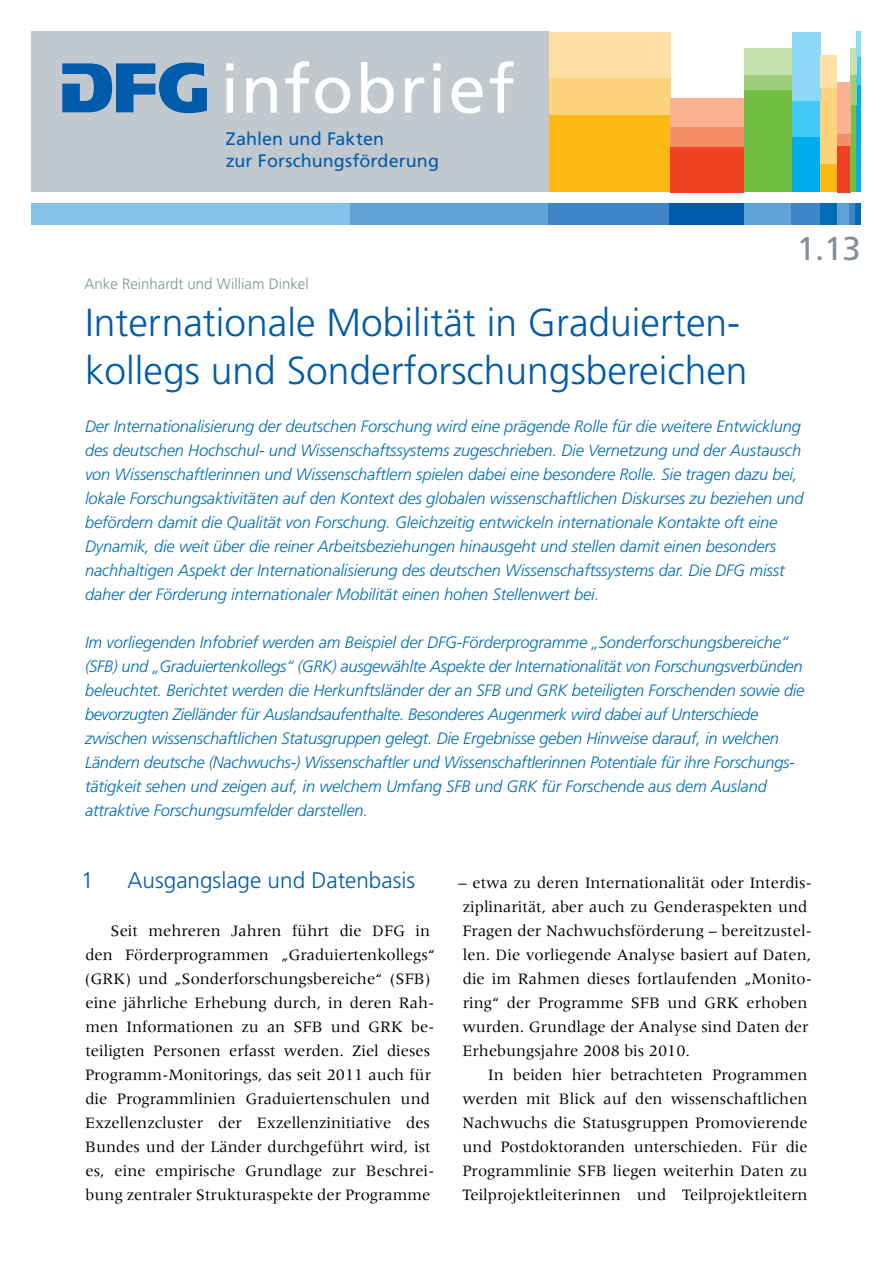
<style>
.page{position:relative;width:893px;height:1263px;background:#fff}
.page>*{position:absolute;margin:0;border:0;box-sizing:border-box;transform-origin:0 0}
.t1{font:67.5px "Frutiger LT Std";letter-spacing:.03em;color:#fff}
.t2{font:300 39px/48px "Frutiger LT Std";color:#005baa}
.t3{font:33px "Frutiger LT Std";color:#839097}
.t4{font:300 22.5px "Frutiger LT Std";color:#005baa}
.t5{font:18px/21.6px "Frutiger LT Std";letter-spacing:.005em;color:#005baa}
.t6{font:italic 300 16.5px/24px "Frutiger LT Std";letter-spacing:-.01em;color:#006eb7}
.t7{font:16.5px/24px "Meridien LT Std";color:#000}
.t8{font:300 15px "Frutiger LT Std";color:#839097}
</style>
<div class="page">
<div style="left:31px;top:32px;width:518px;height:160px;background:#c1c9cf"></div>
<div style="left:31px;top:203px;width:829px;height:21px;background:#84c2ea"></div>
<div style="left:855px;top:203px;width:5px;height:21px;background:#006eb7"></div>
<div style="left:820px;top:203px;width:17px;height:21px;background:#006eb7"></div>
<div style="left:669px;top:203px;width:75px;height:21px;background:#005baa"></div>
<div style="left:849px;top:203px;width:6px;height:21px;background:#3d85c6"></div>
<div style="left:791px;top:203px;width:29px;height:21px;background:#3d85c6"></div>
<div style="left:547px;top:203px;width:122px;height:21px;background:#3d85c6"></div>
<div style="left:837px;top:203px;width:12px;height:21px;background:#61a2d7"></div>
<div style="left:744px;top:203px;width:47px;height:21px;background:#61a2d7"></div>
<div style="left:350px;top:203px;width:197px;height:21px;background:#61a2d7"></div>
<svg style="left:62px;top:63px;width:145px;height:50px"></svg>
<div style="left:549px;top:109px;width:121px;height:83px;background:#fdb913"></div>
<div style="left:670px;top:146px;width:74px;height:46px;background:#ef4123"></div>
<div style="left:744px;top:86px;width:48px;height:106px;background:#72bf44"></div>
<div style="left:792px;top:134px;width:28px;height:58px;background:#00aeef"></div>
<div style="left:820px;top:163px;width:17px;height:29px;background:#fdb913"></div>
<div style="left:837px;top:144px;width:13px;height:48px;background:#ef4123"></div>
<div style="left:850px;top:104px;width:6px;height:88px;background:#72bf44"></div>
<hr style="left:856px;top:76px;width:4px;height:116px;background:#00aeef">
<div style="left:549px;top:77px;width:121px;height:38px;background:#ffd27c"></div>
<div style="left:670px;top:126px;width:74px;height:21px;background:#f68f69"></div>
<div style="left:744px;top:65px;width:48px;height:25px;background:#9cce78"></div>
<div style="left:792px;top:72px;width:28px;height:64px;background:#44c8f5"></div>
<div style="left:820px;top:86px;width:17px;height:78px;background:#ffd27c"></div>
<div style="left:837px;top:128px;width:13px;height:18px;background:#f68f69"></div>
<div style="left:850px;top:72px;width:6px;height:32px;background:#9cce78"></div>
<svg style="left:856px;top:57px;width:4px;height:28px"></svg>
<div style="left:549px;top:32px;width:121px;height:46px;background:#ffdfa4"></div>
<div style="left:670px;top:98px;width:74px;height:29px;background:#f9b192"></div>
<div style="left:744px;top:48px;width:48px;height:26px;background:#c5e1ae"></div>
<div style="left:792px;top:32px;width:28px;height:69px;background:#8ed8f8"></div>
<div style="left:820px;top:55px;width:17px;height:33px;background:#ffdfa4"></div>
<div style="left:837px;top:82px;width:13px;height:51px;background:#f9b192"></div>
<div style="left:850px;top:48px;width:6px;height:26px;background:#c5e1ae"></div>
<hr style="left:856px;top:32px;width:4px;height:25px;background:#8ed8f8">
<h1 class="t1" style="left:220px;top:50px;width:295px">infobrief</h1>
<p class="t5" style="left:226px;top:128px;width:215px">Zahlen und Fakten<br>zur Forschungsförderung</p>
<p class="t8" style="left:84px;top:275px;width:226px">Anke Reinhardt und William Dinkel</p>
<h2 class="t2" style="left:85px;top:299px;width:664px">Internationale Mobilität in Graduierten&shy;kollegs und Sonderforschungsbereichen</h2>
<h3 class="t3" style="left:797px;top:229px;width:66px">1.13</h3>
<p class="t6" style="left:85px;top:414px;width:720px">Der Internationalisierung der deutschen Forschung wird eine prägende Rolle für die weitere Entwicklung des deutschen Hochschul- und Wissenschaftssystems zugeschrieben. Die Vernetzung und der Austausch von Wissenschaftlerinnen und Wissenschaftlern spielen dabei eine besondere Rolle. Sie tragen dazu bei, lokale Forschungsaktivitäten auf den Kontext des globalen wissenschaftlichen Diskurses zu beziehen und befördern damit die Qualität von Forschung. Gleichzeitig entwickeln internationale Kontakte oft eine Dynamik, die weit über die reiner Arbeitsbeziehungen hinausgeht und stellen damit einen besonders nachhaltigen Aspekt der Internationalisierung des deutschen Wissenschaftssystems dar. Die DFG misst daher der Förderung internationaler Mobilität einen hohen Stellenwert bei.</p>
<p class="t6" style="left:85px;top:631px;width:721px">Im vorliegenden Infobrief werden am Beispiel der DFG-Förderprogramme „Sonderforschungsbereiche“ (SFB) und „Graduiertenkollegs“ (GRK) ausgewählte Aspekte der Internationalität von Forschungsverbünden beleuchtet. Berichtet werden die Herkunftsländer der an SFB und GRK beteiligten Forschenden sowie die bevorzugten Zielländer für Auslandsaufenthalte. Besonderes Augenmerk wird dabei auf Unterschiede zwischen wissenschaftlichen Statusgruppen gelegt. Die Ergebnisse geben Hinweise darauf, in welchen Ländern deutsche (Nachwuchs-) Wissenschaftler und Wissenschaftlerinnen Potentiale für ihre Forschungs&shy;tätigkeit sehen und zeigen auf, in welchem Umfang SFB und GRK für Forschende aus dem Ausland attraktive Forschungsumfelder darstellen.</p>
<h3 class="t4" style="left:81px;top:868px;width:14px">1</h3>
<h3 class="t4" style="left:128px;top:868px;width:289px">Ausgangslage und Datenbasis</h3>
<p class="t7" style="left:84px;top:919px;width:353px;text-indent:26px">Seit mehreren Jahren führt die DFG in den Förderprogrammen „Graduiertenkollegs“ (GRK) und „Sonderforschungsbereiche“ (SFB) eine jährliche Erhebung durch, in deren Rah&shy;men Informationen zu an SFB und GRK be&shy;teiligten Personen erfasst werden. Ziel dieses Programm-Monitorings, das seit 2011 auch für die Programmlinien Graduiertenschulen und Exzellenzcluster der Exzellenzinitiative des Bundes und der Länder durchgeführt wird, ist es, eine empirische Grundlage zur Beschrei&shy;bung zentraler Strukturaspekte der Programme</p>
<p class="t7" style="left:458px;top:871px;width:355px">– etwa zu deren Internationalität oder Interdis&shy;ziplinarität, aber auch zu Genderaspekten und Fragen der Nachwuchsförderung – bereitzustel&shy;len. Die vorliegende Analyse basiert auf Daten, die im Rahmen dieses fortlaufenden „Monito&shy;ring“ der Programme SFB und GRK erhoben wurden. Grundlage der Analyse sind Daten der Erhebungsjahre 2008 bis 2010.</p>
<p class="t7" style="left:462px;top:1063px;width:347px;text-align:justify;text-indent:26px">In beiden hier betrachteten Programmen werden mit Blick auf den wissenschaftlichen Nachwuchs die Statusgruppen Promovierende und Postdoktoranden unterschieden. Für die Programmlinie SFB liegen weiterhin Daten zu Teilprojektleiterinnen und Teilprojektleitern</p>
</div>
